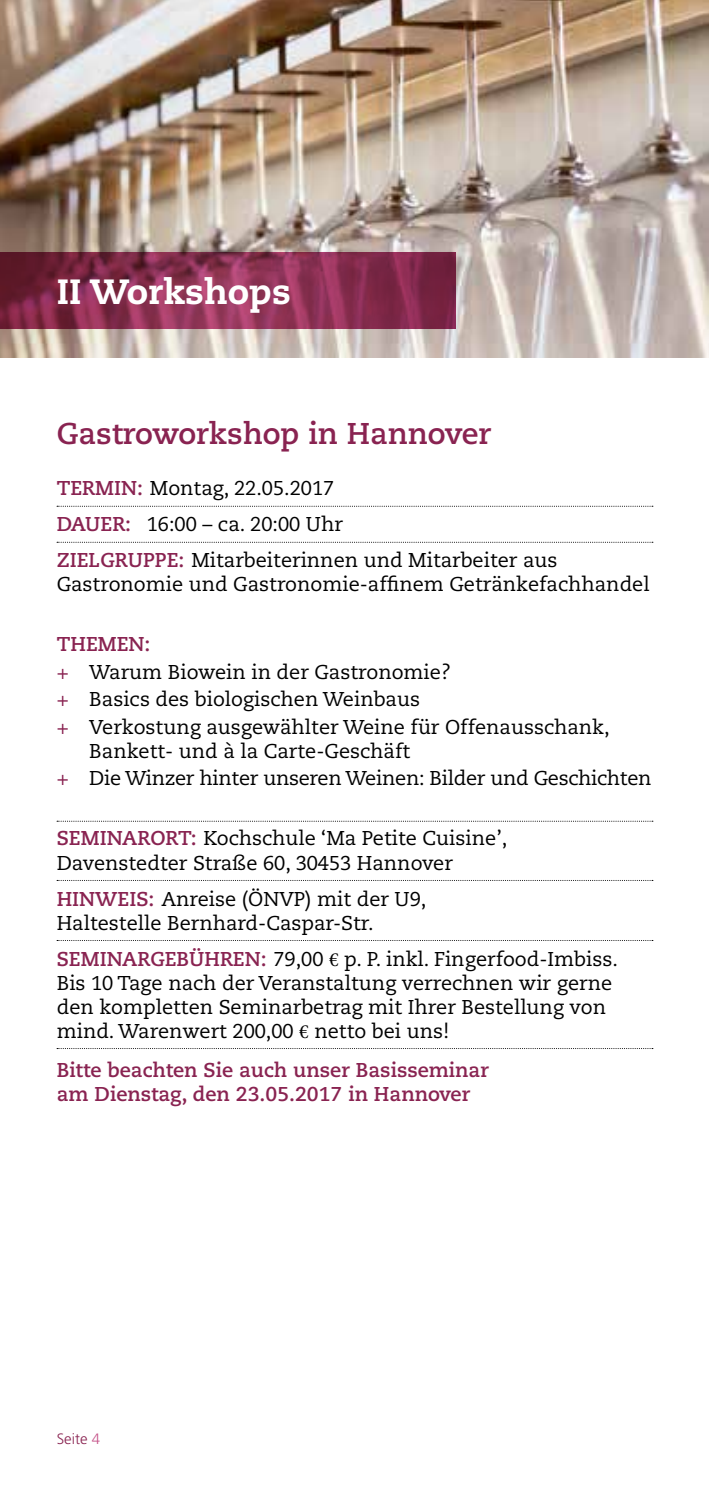
<style>
.page{position:relative;width:709px;height:1489px;background:#fff}
.page>*{position:absolute;margin:0;border:0;box-sizing:border-box;transform-origin:0 0}
.t1{font:800 35px "Caecilia";color:#fff}
.t2{font:700 30px "Caecilia";color:#892351}
.t3{font:20px/24px "Caecilia";color:#000}
.t4{font:700 20px/24px "Caecilia";color:#892351}
.t5{font:300 15px "Frutiger LT";color:#892351}
.s1{font-weight:700;color:#892351}
.s2{color:#892351}
.s3{font-family:"Minion Pro"}
.s4{color:#c6558b}
</style>
<div class="page">
<svg style="left:57px;top:506px;width:596px;height:1px"></svg>
<svg style="left:57px;top:542px;width:596px;height:1px"></svg>
<svg style="left:57px;top:820px;width:596px;height:1px"></svg>
<svg style="left:57px;top:880px;width:596px;height:1px"></svg>
<svg style="left:57px;top:940px;width:596px;height:1px"></svg>
<svg style="left:57px;top:1048px;width:596px;height:1px"></svg>
<img style="left:0;top:0;width:709px;height:357px">
<svg style="left:0;top:252px;width:455px;height:76px;background:#852d4e"></svg>
<h1 class="t1" style="left:57px;top:270px;width:236px">II Workshops</h1>
<h2 class="t2" style="left:57px;top:416px;width:436px">Gastroworkshop in Hannover</h2>
<p class="t3" style="left:57px;top:470px;width:502px;line-height:36px"><span class="s1">TERMIN:</span> Montag, 22.05.2017<br><span class="s1">DAUER:</span> 16:00 – ca. 20:00 Uhr<br><span class="s1">ZIELGRUPPE:</span> Mitarbeiterinnen und Mitarbeiter aus</p>
<p class="t3" style="left:57px;top:572px;width:594px">Gastronomie und Gastronomie-affinem Getränkefachhandel</p>
<p class="t3" style="left:57px;top:631px;width:554px;line-height:27.5px"><span class="s1">THEMEN:<br></span><span class="s2">+</span> Warum Biowein in der Gastronomie?<br><span class="s2">+</span> Basics des biologischen Weinbaus<br><span class="s2">+</span> Verkostung ausgewählter Weine für Offenausschank,</p>
<p class="t3" style="left:57px;top:737px;width:596px;line-height:27.5px;text-indent:32px">Bankett- und à la Carte-Geschäft<br><span class="s2">+</span> Die Winzer hinter unseren Weinen: Bilder und Geschichten</p>
<p class="t3" style="left:57px;top:826px;width:452px"><span class="s1">SEMINARORT:</span> Kochschule ‘Ma Petite Cuisine’,<br>Davenstedter Straße 60, 30453 Hannover</p>
<p class="t3" style="left:57px;top:886px;width:371px"><span class="s1">HINWEIS:</span> Anreise (ÖNVP) mit der U9,<br>Haltestelle Bernhard-Caspar-Str.</p>
<p class="t3" style="left:57px;top:946px;width:563px"><span class="s1">SEMINARGEBÜHREN:</span> 79,00 <span class="s3">€</span> p. P. inkl. Fingerfood-Imbiss.<br>Bis 10 Tage nach der Veranstaltung verrechnen wir gerne den kompletten Seminarbetrag mit Ihrer Bestellung von mind. Warenwert 200,00 <span class="s3">€</span> netto bei uns!</p>
<p class="t4" style="left:57px;top:1057px;width:434px">Bitte beachten Sie auch unser Basisseminar am Dienstag, den 23.05.2017 in Hannover</p>
<p class="t5" style="left:57px;top:1429px;width:45px">Seite <span class="s4">4</span></p>
</div>
